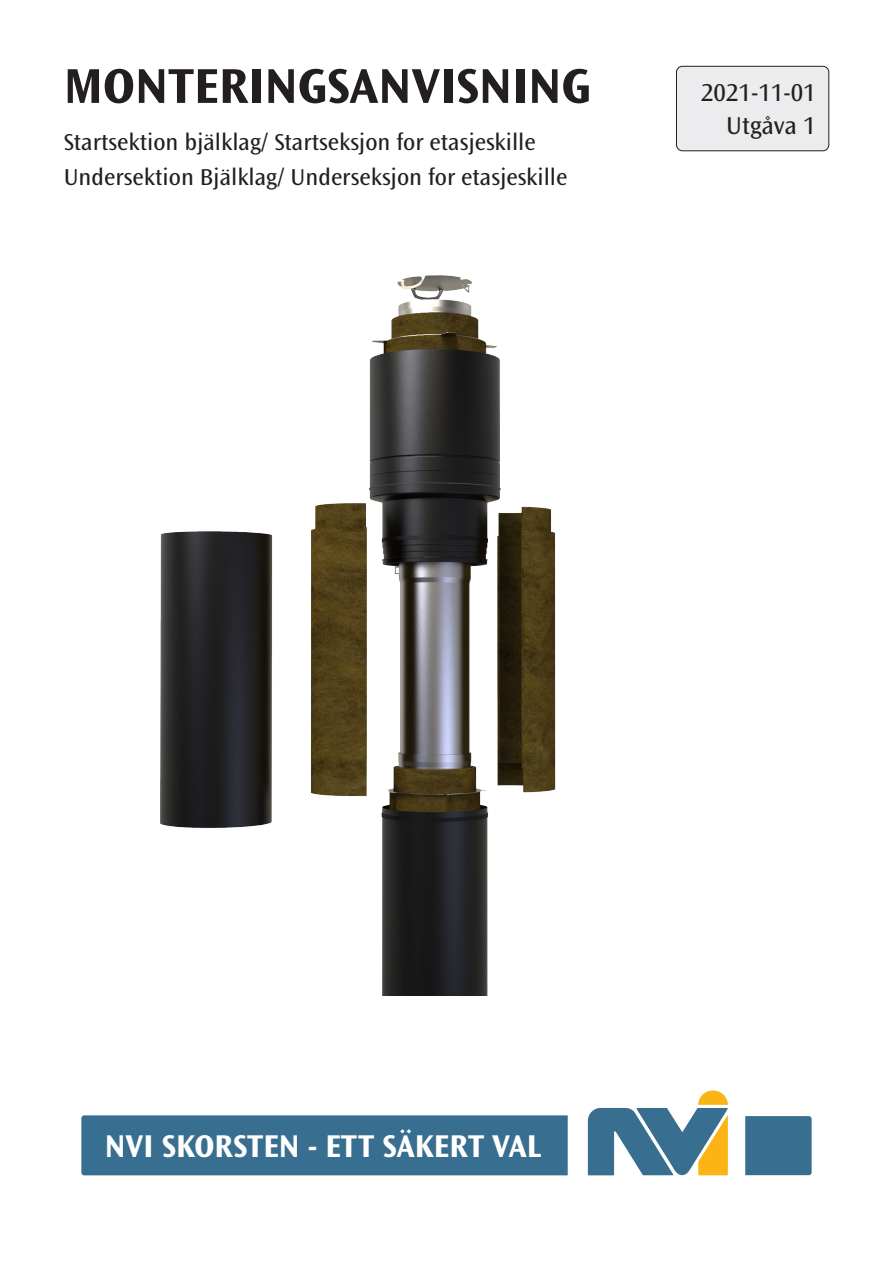
<style>
.page{position:relative;width:893px;height:1263px;background:#fff}
.page>*{position:absolute;margin:0;border:0;box-sizing:border-box;transform-origin:0 0}
.Rubrik_u_styckelinje{font:700 51px "Ocean Sans Std";color:#231f20}
.t1{font:700 32.85px "Ocean Sans Std";color:#fff}
.Brödtext{font:25.5px "Ocean Sans Std";color:#231f20}
.Rubrik_u_styckelinje-2{font:24px/34.8px "Ocean Sans Std";color:#231f20}
</style>
<div class="page">
<div style="left:676px;top:66px;width:153px;height:85px;background:#ececee;border-radius:6px"></div>
<div style="left:676px;top:66px;width:153px;height:85px;border:1px solid #231f20;border-radius:6px"></div>
<img style="left:160px;top:275px;width:396px;height:720px">
<div style="left:81px;top:1115px;width:487px;height:61px;background:#386e8f"></div>
<div style="left:745px;top:1116px;width:67px;height:60px;background:#386e8f"></div>
<svg style="left:587px;top:1090px;width:141px;height:86px"></svg>
<h1 class="Rubrik_u_styckelinje" style="left:64px;top:58px;width:528px">MONTERINGSANVISNING</h1>
<h1 class="Rubrik_u_styckelinje-2" style="left:64px;top:125px;width:505px">Startsektion bjälklag/ Startseksjon for etasjeskille<br>Undersektion Bjälklag/ Underseksjon for etasjeskille</h1>
<p class="Brödtext" style="left:701px;top:79px;width:116px">2021-11-01</p>
<p class="Brödtext" style="left:726px;top:112px;width:91px">Utgåva 1</p>
<p class="t1" style="left:105px;top:1128px;width:438px">NVI SKORSTEN - ETT SÄKERT VAL</p>
</div>
